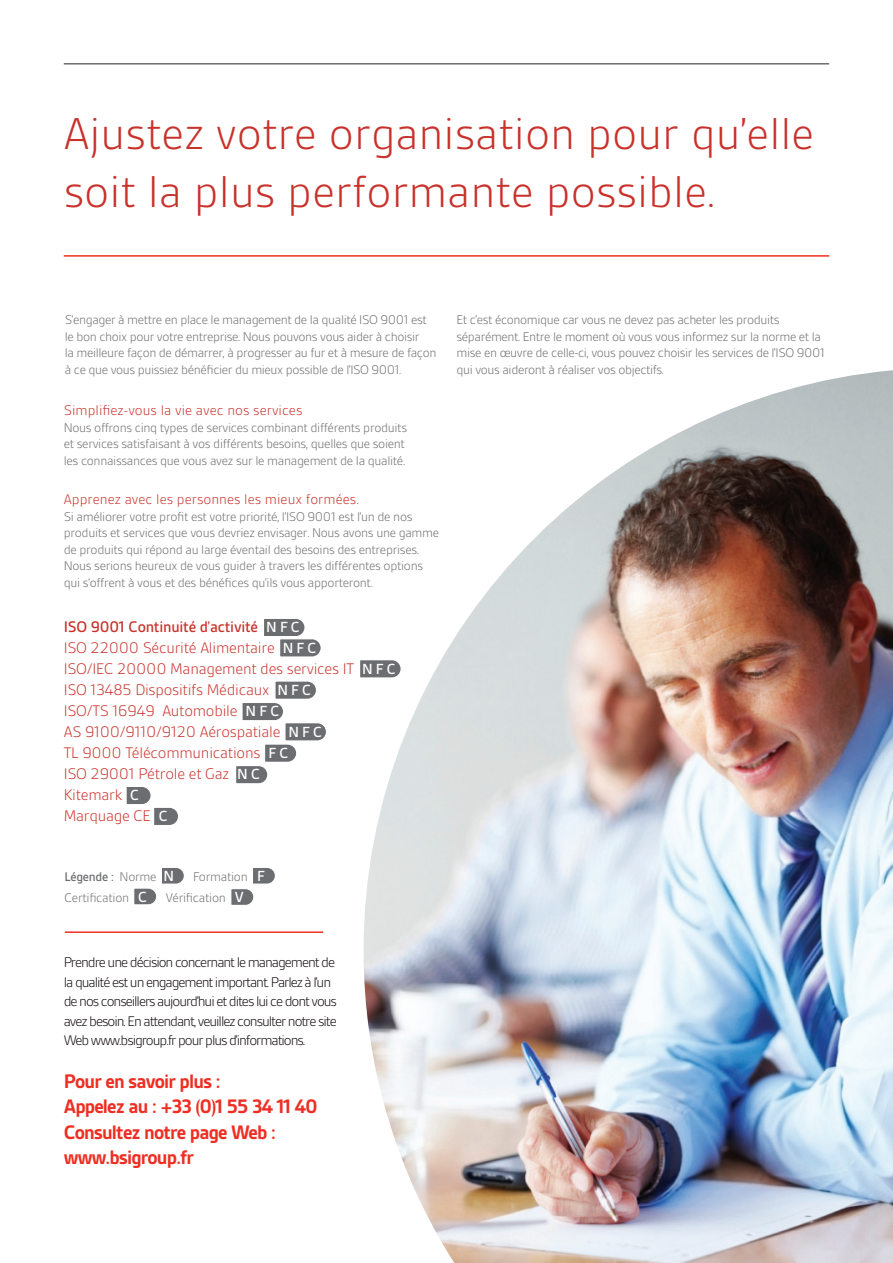
<style>
.page{position:relative;width:893px;height:1263px;background:#fff}
.page>*{position:absolute;margin:0;border:0;box-sizing:border-box;transform-origin:0 0}
.t1{font:300 48px/57.6px "BSI Gesta";color:#c9312b}
.t2{font:700 21px/25.5px "BSI Gesta";letter-spacing:-.04em;color:#ee2e22}
.t3{font:300 16.5px "BSI Gesta";letter-spacing:-.015em;color:#c9312b}
.t4{font:500 16.5px "BSI Gesta";letter-spacing:-.015em;color:#c9312b}
.t5{font:300 15px/19.5px "BSI Gesta";letter-spacing:-.07em;color:#110a0c}
.t6{font:300 15px "BSI Gesta";color:#c9312b}
.t7{font:300 13.5px/16.5px "BSI Gesta";letter-spacing:-.025em;color:#6c6d70}
.t8{font:500 13.5px "BSI Gesta";letter-spacing:-.02em;color:#6c6d70}
.s1{font-size:15.75px;color:#fff}
.s2{font-weight:500;font-size:15.75px;color:#fff}
.s3{font-weight:300}
</style>
<div class="page">
<hr style="left:64px;top:63px;width:765px;height:2px;background:#6c6d70">
<hr style="left:64px;top:255px;width:765px;height:2px;background:#ee2e22">
<hr style="left:65px;top:931px;width:258px;height:2px;background:#ee2e22">
<img style="left:364px;top:370px;width:529px;height:893px">
<svg style="left:126px;top:787px;width:52px;height:38px"></svg>
<svg style="left:360px;top:658px;width:42px;height:21px"></svg>
<svg style="left:264px;top:619px;width:57px;height:38px"></svg>
<svg style="left:236px;top:681px;width:90px;height:103px"></svg>
<svg style="left:231px;top:868px;width:44px;height:37px"></svg>
<svg style="left:134px;top:868px;width:50px;height:37px"></svg>
<p class="t1" style="left:64px;top:105px;width:752px">Ajustez votre organisation pour qu’elle soit la plus performante possible.</p>
<p class="t7" style="left:65px;top:312px;width:373px">S’engager à mettre en place le management de la qualité ISO 9001 est le bon choix pour votre entreprise. Nous pouvons vous aider à choisir<br>la meilleure façon de démarrer, à progresser au fur et à mesure de façon à ce que vous puissiez bénéficier du mieux possible de l’ISO 9001.</p>
<p class="t7" style="left:457px;top:312px;width:370px">Et c’est économique car vous ne devez pas acheter les produits séparément. Entre le moment où vous vous informez sur la norme et la mise en œuvre de celle-ci, vous pouvez choisir les services de l’ISO 9001 qui vous aideront à réaliser vos objectifs.</p>
<p class="t6" style="left:64px;top:403px;width:240px">Simplifiez-vous la vie avec nos services</p>
<p class="t7" style="left:64px;top:419px;width:345px">Nous offrons cinq types de services combinant différents produits et services satisfaisant à vos différents besoins, quelles que soient les connaissances que vous avez sur le management de la qualité.</p>
<p class="t6" style="left:64px;top:492px;width:297px">Apprenez avec les personnes les mieux formées.</p>
<p class="t7" style="left:64px;top:508px;width:377px">Si améliorer votre profit est votre priorité, l’ISO 9001 est l’un de nos produits et services que vous devriez envisager. Nous avons une gamme de produits qui répond au large éventail des besoins des entreprises.<br>Nous serions heureux de vous guider à travers les différentes options qui s’offrent à vous et des bénéfices qu’ils vous apporteront.</p>
<p class="t4" style="left:64px;top:618px;width:238px">ISO 9001 Continuité d’activité <span class="s1">N F C</span></p>
<p class="t3" style="left:64px;top:639px;width:254px">ISO 22000 Sécurité Alimentaire <span class="s2">N F C</span></p>
<p class="t3" style="left:64px;top:660px;width:333px">ISO/IEC 20000 Management des services IT <span class="s2">N F C</span></p>
<p class="t3" style="left:64px;top:681px;width:249px">ISO 13485 Dispositifs Médicaux <span class="s2">N F C</span></p>
<p class="t3" style="left:64px;top:702px;width:217px">ISO/TS 16949 Automobile <span class="s2">N F C</span></p>
<p class="t3" style="left:64px;top:723px;width:260px">AS 9100/9110/9120 Aérospatiale <span class="s2">N F C</span></p>
<p class="t3" style="left:64px;top:744px;width:226px">TL 9000 Télécommunications <span class="s2">F C</span></p>
<p class="t3" style="left:64px;top:765px;width:198px">ISO 29001 Pétrole et Gaz <span class="s2">N C</span></p>
<p class="t3" style="left:64px;top:786px;width:77px">Kitemark <span class="s2">C</span></p>
<p class="t3" style="left:64px;top:807px;width:106px">Marquage CE <span class="s2">C</span></p>
<p class="t8" style="left:64px;top:869px;width:111px">Légende : <span class="s3">Norme</span> <span class="s1">N</span></p>
<p class="t7" style="left:193px;top:868px;width:73px">Formation <span class="s2">F</span></p>
<p class="t7" style="left:64px;top:889px;width:84px">Certification <span class="s2">C</span></p>
<p class="t7" style="left:166px;top:889px;width:79px">Vérification <span class="s2">V</span></p>
<p class="t5" style="left:64px;top:953px;width:275px">Prendre une décision concernant le management de la qualité est un engagement important. Parlez à l’un de nos conseillers aujourd’hui et dites lui ce dont vous avez besoin. En attendant, veuillez consulter notre site Web www.bsigroup.fr pour plus d’informations.</p>
<p class="t2" style="left:64px;top:1068px;width:158px">Pour en savoir plus :</p>
<p class="t2" style="left:64px;top:1094px;width:255px">Appelez au : +33 (0)1 55 34 11 40</p>
<p class="t2" style="left:64px;top:1119px;width:214px">Consultez notre page Web : www.bsigroup.fr</p>
</div>
